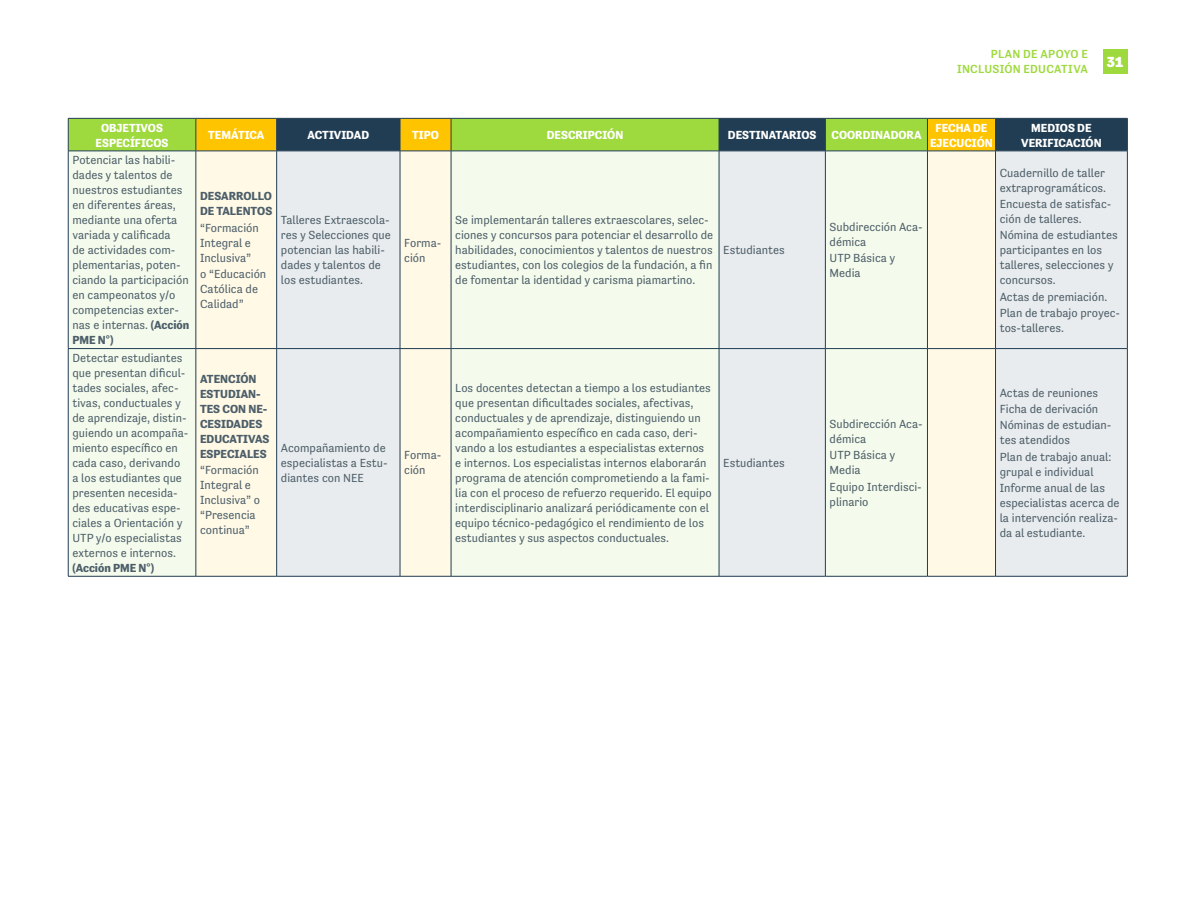
<style>
.page{position:relative;width:1191px;height:915px;background:#fff}
.page>*{position:absolute;margin:0;border:0;box-sizing:border-box;transform-origin:0 0}
.t1{font:900 15px "Tenso";color:#fff}
.t2{font:12px/15px "Tenso";color:#4c5e69}
.t3{font:700 12px/15px "Tenso";color:#fff;text-align:center}
.t4{font:700 12px/15px "Tenso";color:#4c5e69}
.t5{font:500 12px/15px "Tenso";letter-spacing:.02em;color:#9ed93d;text-align:right}
.s1{font-weight:700}
</style>
<div class="page">
<svg style="left:69px;top:119px;width:1058px;height:31px;background:#849f39"></svg>
<div style="left:69px;top:151px;width:127px;height:425px;background:#f5fbec"></div>
<div style="left:197px;top:151px;width:79px;height:425px;background:#fff9e6"></div>
<svg style="left:277px;top:151px;width:850px;height:425px;background:#f0f3eb"></svg>
<hr style="left:68px;top:118px;width:128px;height:1px;background:#213d54">
<hr style="left:68px;top:118px;width:1px;height:33px;background:#213d54">
<hr style="left:196px;top:118px;width:81px;height:1px;background:#213d54">
<hr style="left:196px;top:118px;width:1px;height:33px;background:#213d54">
<hr style="left:277px;top:118px;width:123px;height:1px;background:#213d54">
<hr style="left:276px;top:118px;width:1px;height:33px;background:#213d54">
<hr style="left:400px;top:118px;width:51px;height:1px;background:#213d54">
<hr style="left:400px;top:118px;width:1px;height:33px;background:#213d54">
<hr style="left:451px;top:118px;width:268px;height:1px;background:#213d54">
<hr style="left:451px;top:118px;width:1px;height:33px;background:#213d54">
<hr style="left:719px;top:118px;width:106px;height:1px;background:#213d54">
<hr style="left:719px;top:118px;width:1px;height:33px;background:#213d54">
<hr style="left:825px;top:118px;width:102px;height:1px;background:#213d54">
<hr style="left:825px;top:118px;width:1px;height:33px;background:#213d54">
<hr style="left:927px;top:118px;width:68px;height:1px;background:#213d54">
<hr style="left:927px;top:118px;width:1px;height:33px;background:#213d54">
<hr style="left:995px;top:118px;width:132px;height:1px;background:#213d54">
<hr style="left:995px;top:118px;width:1px;height:33px;background:#213d54">
<hr style="left:1127px;top:118px;width:1px;height:33px;background:#213d54">
<hr style="left:68px;top:150px;width:128px;height:1px;background:#213d54">
<hr style="left:196px;top:150px;width:81px;height:1px;background:#213d54">
<hr style="left:277px;top:150px;width:123px;height:1px;background:#213d54">
<hr style="left:400px;top:150px;width:51px;height:1px;background:#213d54">
<hr style="left:451px;top:150px;width:268px;height:1px;background:#213d54">
<hr style="left:719px;top:150px;width:106px;height:1px;background:#213d54">
<hr style="left:825px;top:150px;width:102px;height:1px;background:#213d54">
<hr style="left:927px;top:150px;width:68px;height:1px;background:#213d54">
<hr style="left:995px;top:150px;width:132px;height:1px;background:#213d54">
<hr style="left:68px;top:151px;width:1px;height:197px;background:#213d54">
<hr style="left:196px;top:151px;width:1px;height:197px;background:#213d54">
<hr style="left:276px;top:151px;width:1px;height:197px;background:#213d54">
<hr style="left:400px;top:151px;width:1px;height:197px;background:#213d54">
<hr style="left:451px;top:151px;width:1px;height:197px;background:#213d54">
<hr style="left:719px;top:151px;width:1px;height:197px;background:#213d54">
<hr style="left:825px;top:151px;width:1px;height:197px;background:#213d54">
<hr style="left:927px;top:151px;width:1px;height:197px;background:#213d54">
<hr style="left:995px;top:151px;width:1px;height:197px;background:#213d54">
<hr style="left:1127px;top:151px;width:1px;height:197px;background:#213d54">
<hr style="left:68px;top:348px;width:128px;height:1px;background:#213d54">
<hr style="left:68px;top:348px;width:1px;height:228px;background:#213d54">
<hr style="left:196px;top:348px;width:81px;height:1px;background:#213d54">
<hr style="left:196px;top:348px;width:1px;height:228px;background:#213d54">
<hr style="left:277px;top:348px;width:123px;height:1px;background:#213d54">
<hr style="left:276px;top:348px;width:1px;height:228px;background:#213d54">
<hr style="left:400px;top:348px;width:51px;height:1px;background:#213d54">
<hr style="left:400px;top:348px;width:1px;height:228px;background:#213d54">
<hr style="left:451px;top:348px;width:268px;height:1px;background:#213d54">
<hr style="left:451px;top:348px;width:1px;height:228px;background:#213d54">
<hr style="left:719px;top:348px;width:106px;height:1px;background:#213d54">
<hr style="left:719px;top:348px;width:1px;height:228px;background:#213d54">
<hr style="left:825px;top:348px;width:102px;height:1px;background:#213d54">
<hr style="left:825px;top:348px;width:1px;height:228px;background:#213d54">
<hr style="left:927px;top:348px;width:68px;height:1px;background:#213d54">
<hr style="left:927px;top:348px;width:1px;height:228px;background:#213d54">
<hr style="left:995px;top:348px;width:132px;height:1px;background:#213d54">
<hr style="left:995px;top:348px;width:1px;height:228px;background:#213d54">
<hr style="left:1127px;top:348px;width:1px;height:228px;background:#213d54">
<hr style="left:68px;top:576px;width:128px;height:1px;background:#213d54">
<hr style="left:196px;top:576px;width:81px;height:1px;background:#213d54">
<hr style="left:277px;top:576px;width:123px;height:1px;background:#213d54">
<hr style="left:400px;top:576px;width:51px;height:1px;background:#213d54">
<hr style="left:451px;top:576px;width:268px;height:1px;background:#213d54">
<hr style="left:719px;top:576px;width:106px;height:1px;background:#213d54">
<hr style="left:825px;top:576px;width:102px;height:1px;background:#213d54">
<hr style="left:927px;top:576px;width:68px;height:1px;background:#213d54">
<hr style="left:995px;top:576px;width:132px;height:1px;background:#213d54">
<div style="left:1103px;top:49px;width:24px;height:24px;background:#9ed93d"></div>
<p class="t5" style="left:957px;top:46px;width:132px">PLAN DE APOYO E<br>INCLUSIÓN EDUCATIVA</p>
<p class="t1" style="left:1107px;top:53px;width:18px">31</p>
<p class="t3" style="left:95px;top:120px;width:75px">OBJETIVOS<br>ESPECÍFICOS</p>
<p class="t3" style="left:208px;top:127px;width:58px">TEMÁTICA</p>
<p class="t3" style="left:307px;top:127px;width:63px">ACTIVIDAD</p>
<p class="t3" style="left:412px;top:127px;width:28px">TIPO</p>
<p class="t3" style="left:547px;top:127px;width:78px">DESCRIPCIÓN</p>
<p class="t3" style="left:728px;top:127px;width:90px">DESTINATARIOS</p>
<p class="t3" style="left:831px;top:127px;width:91px">COORDINADORA</p>
<p class="t3" style="left:930px;top:120px;width:64px">FECHA DE<br>EJECUCIÓN</p>
<p class="t3" style="left:1021px;top:120px;width:82px">MEDIOS DE<br>VERIFICACIÓN</p>
<p class="t2" style="left:72px;top:152px;width:118px">Potenciar las habili&shy;dades y talentos de nuestros estudiantes en diferentes áreas, mediante una oferta variada y calificada<br>de actividades com&shy;plementarias, poten&shy;ciando la participación en campeonatos y/o competencias exter&shy;nas e internas. <span class="s1">(Acción<br>PME N°)</span></p>
<p class="t2" style="left:999px;top:165px;width:108px">Cuadernillo de taller extraprogramáticos.</p>
<p class="t2" style="left:999px;top:196px;width:113px">Encuesta de satisfac&shy;ción de talleres.</p>
<p class="t2" style="left:999px;top:227px;width:120px">Nómina de estudiantes participantes en los talleres, selecciones y concursos.</p>
<p class="t2" style="left:999px;top:288px;width:122px;line-height:16.2px">Actas de premiación.<br>Plan de trabajo proyec-</p>
<p class="t2" style="left:999px;top:320px;width:66px">tos-talleres.</p>
<p class="t4" style="left:200px;top:189px;width:74px">DESARROLLO<br>DE TALENTOS</p>
<p class="t2" style="left:200px;top:220px;width:60px">“Formación<br>Integral e<br>Inclusiva”</p>
<p class="t2" style="left:200px;top:266px;width:68px">o “Educación<br>Católica de<br>Calidad”</p>
<p class="t2" style="left:455px;top:212px;width:259px">Se implementarán talleres extraescolares, selec&shy;ciones y concursos para potenciar el desarrollo de habilidades, conocimientos y talentos de nuestros estudiantes, con los colegios de la fundación, a fin de fomentar la identidad y carisma piamartino.</p>
<p class="t2" style="left:281px;top:212px;width:111px">Talleres Extraescola&shy;res y Selecciones que potencian las habili&shy;dades y talentos de los estudiantes.</p>
<p class="t2" style="left:829px;top:219px;width:95px">Subdirección Aca&shy;démica</p>
<p class="t2" style="left:829px;top:251px;width:67px">UTP Básica y<br>Media</p>
<p class="t2" style="left:404px;top:235px;width:39px">Forma&shy;ción</p>
<p class="t2" style="left:723px;top:242px;width:63px">Estudiantes</p>
<p class="t2" style="left:72px;top:350px;width:117px">Detectar estudiantes que presentan dificul&shy;tades sociales, afec&shy;tivas, conductuales y de aprendizaje, distin&shy;guiendo un acompaña&shy;miento específico en cada caso, derivando a los estudiantes que presenten necesida&shy;des educativas espe&shy;ciales a Orientación y<br>UTP y/o especialistas externos e internos.</p>
<p class="t4" style="left:72px;top:560px;width:83px">(Acción PME N°)</p>
<p class="t4" style="left:200px;top:371px;width:71px">ATENCIÓN<br>ESTUDIAN-<br>TES CON NE-<br>CESIDADES<br>EDUCATIVAS<br>ESPECIALES</p>
<p class="t2" style="left:200px;top:462px;width:61px">“Formación<br>Integral e<br>Inclusiva” o “Presencia continua”</p>
<p class="t2" style="left:281px;top:440px;width:108px">Acompañamiento de especialistas a Estu&shy;diantes con NEE</p>
<p class="t2" style="left:404px;top:447px;width:39px">Forma&shy;ción</p>
<p class="t2" style="left:455px;top:380px;width:258px">Los docentes detectan a tiempo a los estudiantes que presentan dificultades sociales, afectivas, conductuales y de aprendizaje, distinguiendo un acompañamiento específico en cada caso, deri&shy;vando a los estudiantes a especialistas externos e internos. Los especialistas internos elaborarán programa de atención comprometiendo a la fami&shy;lia con el proceso de refuerzo requerido. El equipo interdisciplinario analizará periódicamente con el equipo técnico-pedagógico el rendimiento de los estudiantes y sus aspectos conductuales.</p>
<p class="t2" style="left:723px;top:455px;width:63px">Estudiantes</p>
<p class="t2" style="left:829px;top:416px;width:95px">Subdirección Aca&shy;démica</p>
<p class="t2" style="left:829px;top:447px;width:67px">UTP Básica y<br>Media</p>
<p class="t2" style="left:829px;top:479px;width:94px">Equipo Interdisci&shy;plinario</p>
<p class="t2" style="left:999px;top:384px;width:113px;line-height:16.2px">Actas de reuniones<br>Ficha de derivación<br>Nóminas de estudian-</p>
<p class="t2" style="left:999px;top:432px;width:113px;line-height:16.2px">tes atendidos<br>Plan de trabajo anual:</p>
<p class="t2" style="left:999px;top:463px;width:107px;line-height:16.2px">grupal e individual<br>Informe anual de las</p>
<p class="t2" style="left:999px;top:495px;width:121px">especialistas acerca de la intervención realiza&shy;da al estudiante.</p>
</div>
